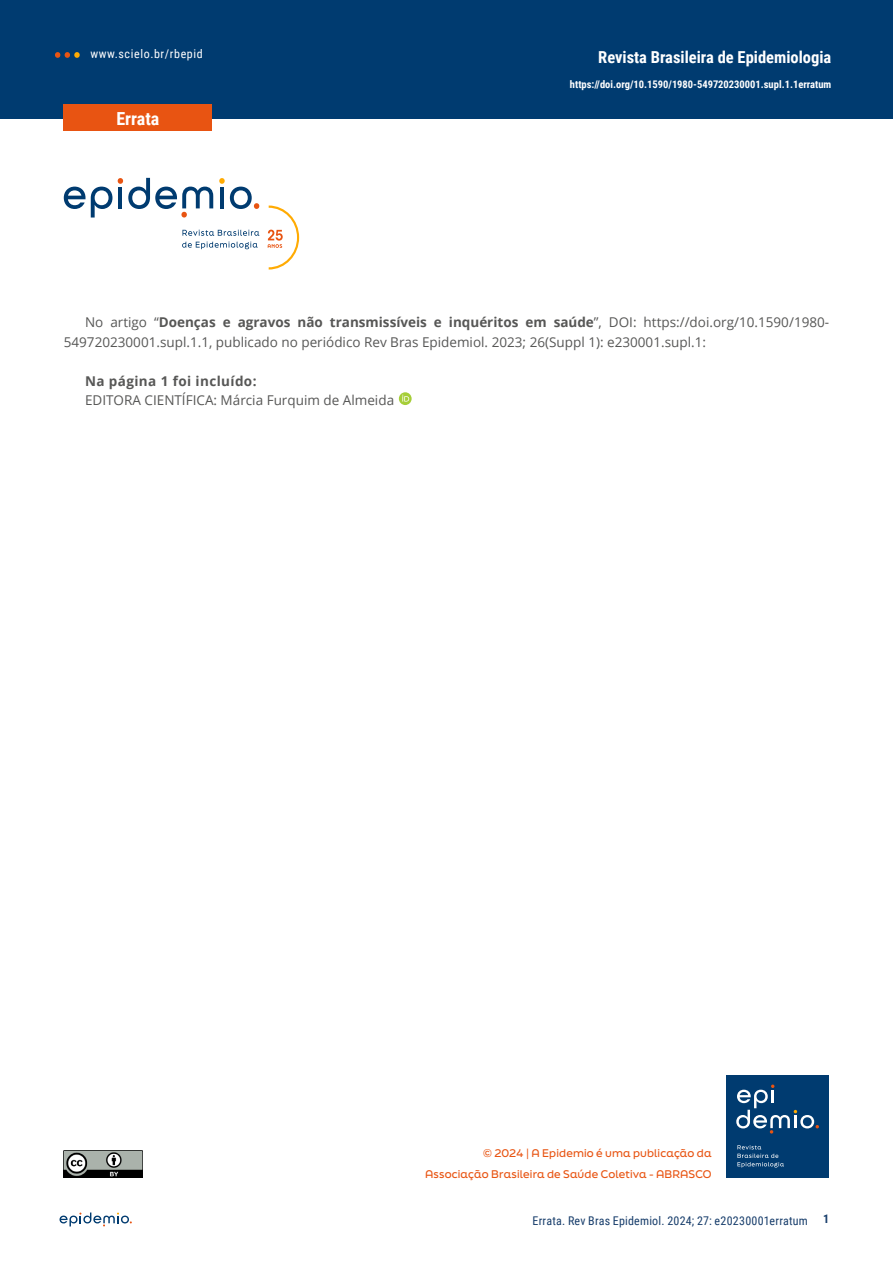
<style>
.page{position:relative;width:893px;height:1263px;background:#fff}
.page>*{position:absolute;margin:0;border:0;box-sizing:border-box;transform-origin:0 0}
.t1{font:700 18px "Roboto Condensed";color:#fff}
.t2{font:700 16.5px "Roboto Condensed";color:#fff}
.t3{font:13.5px/19.5px "Open Sans";color:#575756}
.t4{font:700 13.5px "Open Sans";letter-spacing:.03em;color:#575756}
.t5{font:12px "Roboto Condensed";letter-spacing:.02em;color:#173d6b}
.t6{font:12px "Roboto Condensed";letter-spacing:.05em;color:#fff}
.t7{font:700 12px "Roboto Condensed";color:#173d6b}
.t8{font:500 10.5px/21px "Final Six";letter-spacing:.015em;color:#e85412;text-align:right}
.t9{font:700 10.5px "Roboto Condensed";color:#fff}
.s1{font-weight:700}
</style>
<div class="page">
<svg style="left:60px;top:1212px;width:72px;height:14px"></svg>
<div style="left:0;top:0;width:893px;height:118px;background:#003b70"></div>
<svg style="left:55px;top:52px;width:25px;height:6px"></svg>
<svg style="left:64px;top:187px;width:48px;height:30px"></svg>
<svg style="left:118px;top:178px;width:95px;height:39px"></svg>
<svg style="left:219px;top:178px;width:40px;height:31px"></svg>
<svg style="left:182px;top:230px;width:77px;height:6px"></svg>
<svg style="left:182px;top:242px;width:76px;height:7px"></svg>
<svg style="left:268px;top:206px;width:31px;height:64px"></svg>
<div style="left:64px;top:105px;width:148px;height:26px;background:#e85412"></div>
<img style="left:64px;top:1150px;width:79px;height:28px">
<svg style="left:399px;top:392px;width:13px;height:13px"></svg>
<svg style="left:402px;top:395px;width:7px;height:7px"></svg>
<div style="left:726px;top:1075px;width:103px;height:103px;background:#003b70"></div>
<svg style="left:737px;top:1145px;width:47px;height:22px"></svg>
<svg style="left:736px;top:1084px;width:83px;height:49px"></svg>
<p class="t6" style="left:90px;top:45px;width:114px">www.scielo.br/rbepid</p>
<h1 class="t1" style="left:116px;top:106px;width:44px">Errata</h1>
<p class="t2" style="left:598px;top:46px;width:235px">Revista Brasileira de Epidemiologia</p>
<p class="t9" style="left:570px;top:77px;width:263px">https://doi.org/10.1590/1980-549720230001.supl.1.1erratum</p>
<p class="t3" style="left:64px;top:312px;width:767px;text-indent:21px">No artigo “<span class="s1">Doenças e agravos não transmissíveis e inquéritos em saúde</span>”, DOI: https://doi.org/10.1590/1980-<br>549720230001.supl.1.1, publicado no periódico Rev Bras Epidemiol. 2023; 26(Suppl 1): e230001.supl.1:</p>
<p class="t4" style="left:85px;top:371px;width:173px">Na página 1 foi incluído:</p>
<p class="t3" style="left:85px;top:390px;width:311px">EDITORA CIENTÍFICA: Márcia Furquim de Almeida</p>
<p class="t8" style="left:425px;top:1142px;width:288px">© 2024 | A Epidemio é uma publicação da<br>Associação Brasileira de Saúde Coletiva - ABRASCO</p>
<p class="t5" style="left:532px;top:1212px;width:277px">Errata. Rev Bras Epidemiol. 2024; 27: e20230001erratum</p>
<p class="t7" style="left:823px;top:1211px;width:8px">1</p>
</div>
